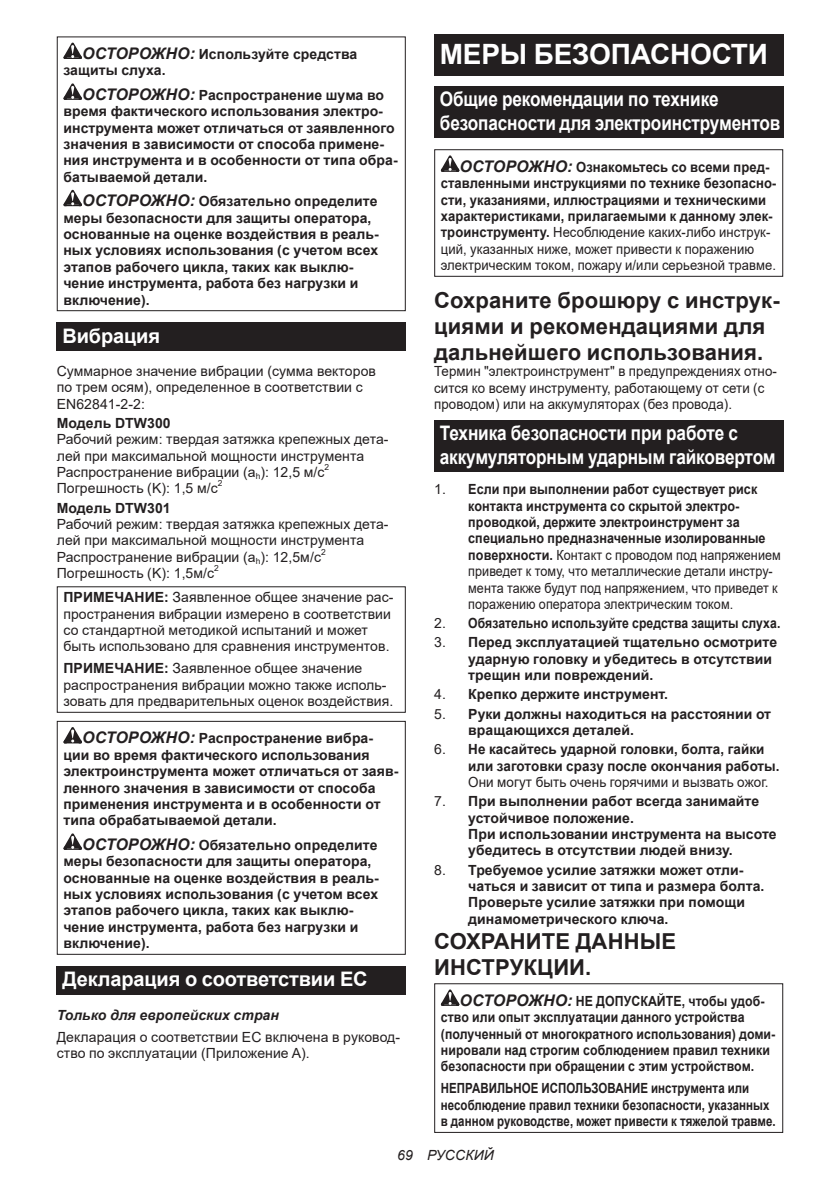
<style>
.page{position:relative;width:840px;height:1191px;background:#fff}
.page>*{position:absolute;margin:0;border:0;box-sizing:border-box;transform-origin:0 0}
.t1{font:700 28px "Arial";letter-spacing:-.01em;color:#fff}
.t2{font:700 22px/25.8px "Arial";letter-spacing:.005em;color:#231f20}
.t3{font:700 20px/23.4px "Arial";letter-spacing:-.01em;color:#fff;scale:.86 1}
.t4{font:700 20px "Arial";letter-spacing:-.01em;color:#fff}
.t5{font:700 14px/16.4px "Arial";letter-spacing:.005em;color:#231f20}
.t6{font:14px/16.4px "Arial";letter-spacing:.005em;color:#231f20}
.t7{font:700 14px/16.4px "Arial";letter-spacing:.005em;color:#231f20;scale:.9 1}
.t8{font:700 14px/16.4px "Arial";letter-spacing:.005em;color:#231f20;scale:.93 1}
.t9{font:700 14px/16.4px "Arial";letter-spacing:.005em;color:#231f20;scale:.88 1}
.t10{font:700 14px/16.4px "Arial";letter-spacing:.005em;color:#231f20;scale:.82 1}
.t11{font:14px/16.4px "Arial";letter-spacing:.005em;color:#231f20;scale:.95 1}
.t12{font:700 14px/16.4px "Arial";letter-spacing:.005em;color:#231f20;scale:.96 1}
.t13{font:700 14px "Arial";letter-spacing:.005em;color:#231f20;scale:.87 1}
.t14{font:14px "Arial";letter-spacing:.005em;color:#231f20;scale:.96 1}
.t15{font:italic 700 14px "Arial";letter-spacing:.005em;color:#231f20}
.t16{font:italic 14px "Arial";letter-spacing:.005em;color:#231f20}
.t17{font:8.4px "Arial";color:#231f20}
.s1{font-style:italic;font-size:16px}
.s2{font-weight:700}
.s3{font-weight:400}
</style>
<div class="page">
<svg style="left:63px;top:43px;width:19px;height:16px"></svg>
<svg style="left:63px;top:83px;width:19px;height:17px"></svg>
<svg style="left:63px;top:190px;width:19px;height:16px"></svg>
<div style="left:57px;top:36px;width:348px;height:275px;border:1px solid #231f20"></div>
<div style="left:57px;top:322px;width:348px;height:29px;background:#231f20"></div>
<div style="left:57px;top:586px;width:348px;height:127px;border:1px solid #231f20"></div>
<svg style="left:63px;top:727px;width:19px;height:16px"></svg>
<svg style="left:63px;top:833px;width:19px;height:17px"></svg>
<div style="left:57px;top:721px;width:348px;height:233px;border:1px solid #231f20"></div>
<div style="left:57px;top:966px;width:348px;height:28px;background:#231f20"></div>
<div style="left:434px;top:34px;width:348px;height:41px;background:#231f20"></div>
<div style="left:434px;top:86px;width:348px;height:52px;background:#231f20"></div>
<svg style="left:440px;top:155px;width:19px;height:17px"></svg>
<div style="left:434px;top:149px;width:348px;height:128px;border:1px solid #231f20"></div>
<div style="left:434px;top:420px;width:348px;height:52px;background:#231f20"></div>
<svg style="left:440px;top:989px;width:19px;height:16px"></svg>
<div style="left:434px;top:983px;width:348px;height:149px;border:1px solid #231f20"></div>
<p class="t5" style="left:63px;top:46px;width:295px;text-indent:19px"><span class="s1">ОСТОРОЖНО:</span> Используйте средства защиты слуха.</p>
<p class="t5" style="left:63px;top:87px;width:335px;text-indent:19px"><span class="s1">ОСТОРОЖНО:</span> Распространение шума во время фактического использования электро&shy;инструмента может отличаться от заявленного значения в зависимости от способа примене&shy;ния инструмента и в особенности от типа обра&shy;батываемой детали.</p>
<p class="t5" style="left:63px;top:193px;width:317px;text-indent:19px"><span class="s1">ОСТОРОЖНО:</span> Обязательно определите меры безопасности для защиты оператора, основанные на оценке воздействия в реаль&shy;ных условиях использования (с учетом всех этапов рабочего цикла, таких как выклю&shy;чение инструмента, работа без нагрузки и включение).</p>
<h3 class="t4" style="left:62px;top:321px;width:99px">Вибрация</h3>
<p class="t6" style="left:57px;top:363px;width:320px">Суммарное значение вибрации (сумма векторов по трем осям), определенное в соответствии с<br>EN62841-2-2:</p>
<p class="t5" style="left:57px;top:415px;width:115px">Модель DTW300</p>
<p class="t6" style="left:57px;top:431px;width:333px">Рабочий режим: твердая затяжка крепежных дета&shy;лей при максимальной мощности инструмента<br>Распространение вибрации (a<sub>h</sub>): 12,5 м/с</p>
<p class="t17" style="left:324px;top:461px;width:6px">2</p>
<p class="t6" style="left:57px;top:480px;width:162px">Погрешность (K): 1,5 м/с</p>
<p class="t17" style="left:218px;top:478px;width:6px">2</p>
<p class="t5" style="left:57px;top:500px;width:115px">Модель DTW301</p>
<p class="t6" style="left:57px;top:516px;width:333px">Рабочий режим: твердая затяжка крепежных дета&shy;лей при максимальной мощности инструмента<br>Распространение вибрации (a<sub>h</sub>): 12,5м/с</p>
<p class="t17" style="left:321px;top:546px;width:6px">2</p>
<p class="t6" style="left:57px;top:565px;width:159px">Погрешность (K): 1,5м/с</p>
<p class="t17" style="left:214px;top:562px;width:6px">2</p>
<p class="t6" style="left:63px;top:589px;width:331px"><span class="s2">ПРИМЕЧАНИЕ:</span> Заявленное общее значение рас&shy;пространения вибрации измерено в соответствии со стандартной методикой испытаний и может быть использовано для сравнения инструментов.</p>
<p class="t6" style="left:63px;top:660px;width:331px"><span class="s2">ПРИМЕЧАНИЕ:</span> Заявленное общее значение распространения вибрации можно также исполь&shy;зовать для предварительных оценок воздействия.</p>
<p class="t5" style="left:63px;top:730px;width:336px;text-indent:19px"><span class="s1">ОСТОРОЖНО:</span> Распространение вибра&shy;ции во время фактического использования электроинструмента может отличаться от заяв&shy;ленного значения в зависимости от способа применения инструмента и в особенности от типа обрабатываемой детали.</p>
<p class="t5" style="left:63px;top:837px;width:317px;text-indent:19px"><span class="s1">ОСТОРОЖНО:</span> Обязательно определите меры безопасности для защиты оператора, основанные на оценке воздействия в реаль&shy;ных условиях использования (с учетом всех этапов рабочего цикла, таких как выклю&shy;чение инструмента, работа без нагрузки и включение).</p>
<h3 class="t4" style="left:62px;top:965px;width:306px">Декларация о соответствии ЕС</h3>
<p class="t15" style="left:57px;top:1005px;width:223px">Только для европейских стран</p>
<p class="t6" style="left:57px;top:1028px;width:345px">Декларация о соответствии ЕС включена в руковод&shy;ство по эксплуатации (Приложение A).</p>
<h1 class="t1" style="left:439px;top:34px;width:329px">МЕРЫ БЕЗОПАСНОСТИ</h1>
<h3 class="t3" style="left:439px;top:88px;width:397px">Общие рекомендации по технике безопасности для электроинструментов</h3>
<p class="t8" style="left:440px;top:159px;width:362px;text-indent:19px"><span class="s1">ОСТОРОЖНО:</span> Ознакомьтесь со всеми пред&shy;ставленными инструкциями по технике безопасно&shy;сти, указаниями, иллюстрациями и техническими характеристиками, прилагаемыми к данному элек&shy;троинструменту. <span class="s3">Несоблюдение каких-либо инструк&shy;ций, указанных ниже, может привести к поражению электрическим током, пожару и/или серьезной травме.</span></p>
<h2 class="t2" style="left:434px;top:288px;width:347px">Сохраните брошюру с инструк&shy;циями и рекомендациями для дальнейшего использования.</h2>
<p class="t11" style="left:434px;top:363px;width:362px">Термин "электроинструмент" в предупреждениях отно&shy;сится ко всему инструменту, работающему от сети (с проводом) или на аккумуляторах (без провода).</p>
<h3 class="t3" style="left:439px;top:422px;width:391px">Техника безопасности при работе с аккумуляторным ударным гайковертом</h3>
<p class="t7" style="left:468px;top:481px;width:349px;text-indent:-34px"><span class="s3">1.</span> Если при выполнении работ существует риск контакта инструмента со скрытой электро&shy;проводкой, держите электроинструмент за специально предназначенные изолированные поверхности. <span class="s3">Контакт с проводом под напряжением приведет к тому, что металлические детали инстру&shy;мента также будут под напряжением, что приведет к поражению оператора электрическим током.</span></p>
<p class="t13" style="left:434px;top:613px;width:399px"><span class="s3">2.</span> Обязательно используйте средства защиты слуха.</p>
<p class="t5" style="left:468px;top:634px;width:310px;text-indent:-34px"><span class="s3">3.</span> Перед эксплуатацией тщательно осмотрите ударную головку и убедитесь в отсутствии трещин или повреждений.</p>
<p class="t5" style="left:434px;top:686px;width:235px"><span class="s3">4.</span> Крепко держите инструмент.</p>
<p class="t5" style="left:468px;top:705px;width:304px;text-indent:-34px"><span class="s3">5.</span> Руки должны находиться на расстоянии от вращающихся деталей.</p>
<p class="t12" style="left:468px;top:741px;width:326px;text-indent:-34px"><span class="s3">6.</span> Не касайтесь ударной головки, болта, гайки или заготовки сразу после окончания работы.</p>
<p class="t14" style="left:468px;top:772px;width:314px">Они могут быть очень горячими и вызвать ожог.</p>
<p class="t5" style="left:468px;top:793px;width:310px;text-indent:-34px"><span class="s3">7.</span> При выполнении работ всегда занимайте устойчивое положение.<br>При использовании инструмента на высоте убедитесь в отсутствии людей внизу.</p>
<p class="t5" style="left:468px;top:861px;width:297px;text-indent:-34px"><span class="s3">8.</span> Требуемое усилие затяжки может отли&shy;чаться и зависит от типа и размера болта.<br>Проверьте усилие затяжки при помощи динамометрического ключа.</p>
<h2 class="t2" style="left:434px;top:929px;width:243px">СОХРАНИТЕ ДАННЫЕ<br>ИНСТРУКЦИИ.</h2>
<p class="t9" style="left:440px;top:993px;width:381px;text-indent:19px"><span class="s1">ОСТОРОЖНО:</span> НЕ ДОПУСКАЙТЕ, чтобы удоб&shy;ство или опыт эксплуатации данного устройства (полученный от многократного использования) доми&shy;нировали над строгим соблюдением правил техники безопасности при обращении с этим устройством.</p>
<p class="t10" style="left:440px;top:1080px;width:410px">НЕПРАВИЛЬНОЕ ИСПОЛЬЗОВАНИЕ инструмента или несоблюдение правил техники безопасности, указанных в данном руководстве, может привести к тяжелой травме.</p>
<p class="t16" style="left:397px;top:1146px;width:98px">69 РУССКИЙ</p>
</div>
